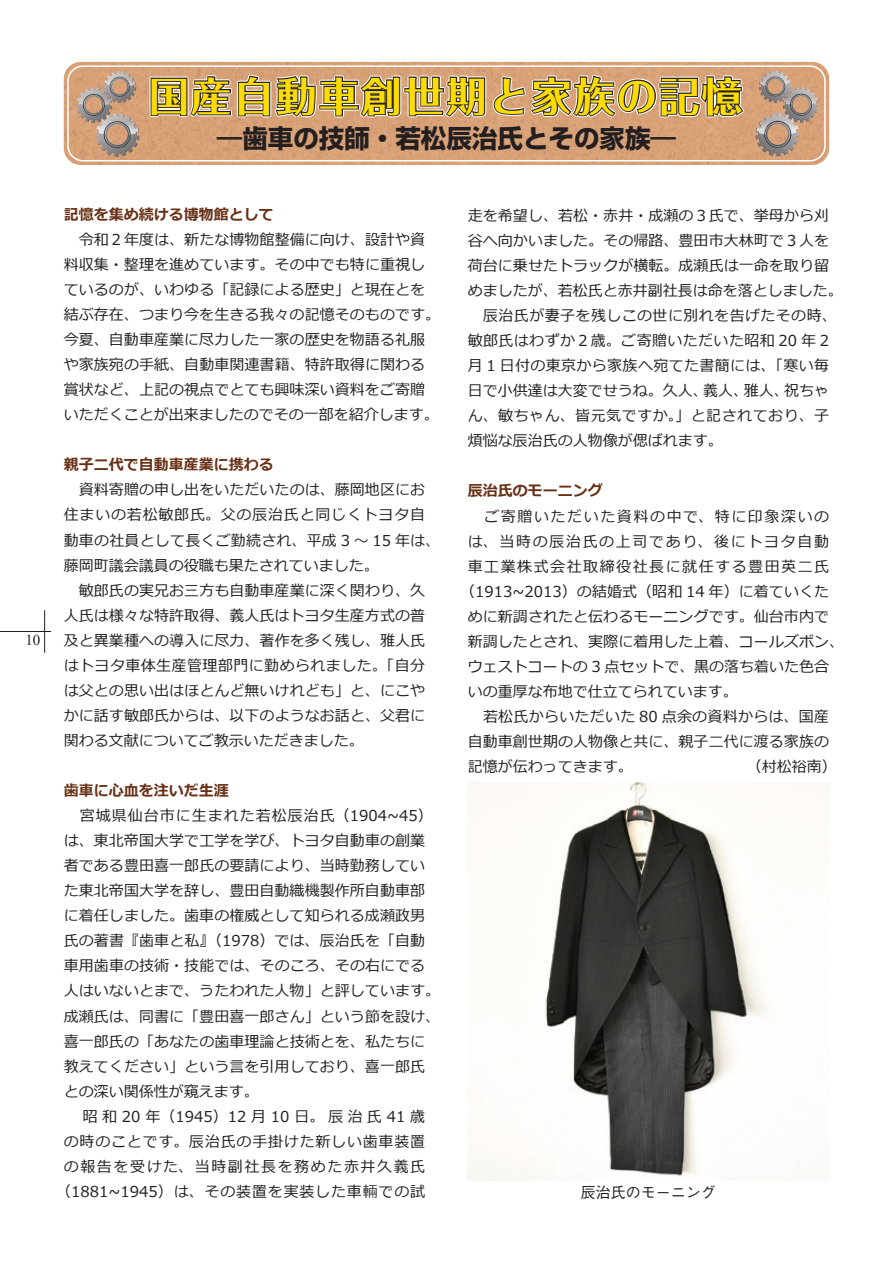
<style>
.page{position:relative;width:893px;height:1263px;background:#fff}
.page>*{position:absolute;margin:0;border:0;box-sizing:border-box;transform-origin:0 0}
.t1{font:700 40.5px "Folk Pro";letter-spacing:.05em;color:#ffdc01}
.t2{font:700 25.5px "Shin Go Pro";color:#231f20}
.t3{font:15px/25px "Meiryo";letter-spacing:.005em;color:#231f20}
.t4{font:15px/25px "Meiryo";letter-spacing:.025em;color:#231f20}
.t5{font:15px/25px "Meiryo";letter-spacing:.055em;color:#231f20;text-align:center}
.t6{font:700 15px "Meiryo";color:#683116}
.t7{font:15px "Meiryo";letter-spacing:.105em;color:#231f20}
.t8{font:15px "Meiryo";letter-spacing:.11em;color:#231f20}
.t9{font:15px "Meiryo";letter-spacing:.1em;color:#231f20}
.キャプション{font:500 15px "Gothic BBB Pro";color:#231f20}
.t10{font:15px "Times New Roman";color:#231f20}
</style>
<div class="page">
<hr style="left:0;top:631px;width:51px;height:1px;background:#231f20">
<hr style="left:44px;top:610px;width:1px;height:43px;background:#231f20">
<img style="left:64px;top:62px;width:765px;height:103px">
<svg style="left:67px;top:65px;width:759px;height:96px;background:#deb28f"></svg>
<svg style="left:76px;top:71px;width:63px;height:86px;background:#bb9a83"></svg>
<svg style="left:147px;top:61px;width:672px;height:95px;background:#bb957a"></svg>
<img style="left:468px;top:782px;width:361px;height:398px">
<p class="t10" style="left:25px;top:629px;width:16px">10</p>
<p class="t1" style="left:149px;top:62px;width:595px">国産自動車創世期と家族の記憶</p>
<p class="t2" style="left:217px;top:118px;width:461px">―歯車の技師・若松辰治氏とその家族―</p>
<p class="t6" style="left:64px;top:204px;width:211px">記憶を集め続ける博物館として</p>
<p class="t3" style="left:64px;top:228px;width:378px">　令和２年度は、新たな博物館整備に向け、設計や資料収集・整理を進めています。その中でも特に重視しているのが、いわゆる「記録による歴史」と現在とを結ぶ存在、つまり今を生きる我々の記憶そのものです。今夏、自動車産業に尽力した一家の歴史を物語る礼服や家族宛の手紙、自動車関連書籍、特許取得に関わる賞状など、上記の視点でとても興味深い資料をご寄贈いただくことが出来ましたのでその一部を紹介します。</p>
<p class="t6" style="left:64px;top:454px;width:211px">親子二代で自動車産業に携わる</p>
<p class="t3" style="left:64px;top:478px;width:378px">　資料寄贈の申し出をいただいたのは、藤岡地区にお住まいの若松敏郎氏。父の辰治氏と同じくトヨタ自動車の社員として長くご勤続され、平成 3 ～ 15 年は、藤岡町議会議員の役職も果たされていました。</p>
<p class="t3" style="left:64px;top:578px;width:363px;text-align:justify">　敏郎氏の実兄お三方も自動車産業に深く関わり、久人氏は様々な特許取得、義人氏はトヨタ生産方式の普及と異業種への導入に尽力、著作を多く残し、雅人氏はトヨタ車体生産管理部門に勤められました。「自分は父との思い出はほとんど無いけれども」と、にこやかに話す敏郎氏からは、以下のようなお話と、父君に関わる文献についてご教示いただきました。</p>
<p class="t6" style="left:64px;top:780px;width:166px">歯車に心血を注いだ生涯</p>
<p class="t3" style="left:64px;top:804px;width:378px">　宮城県仙台市に生まれた若松辰治氏（1904~45）は、東北帝国大学で工学を学び、トヨタ自動車の創業者である豊田喜一郎氏の要請により、当時勤務していた東北帝国大学を辞し、豊田自動織機製作所自動車部に着任しました。歯車の権威として知られる成瀬政男氏の著書『歯車と私』（1978）では、辰治氏を「自動車用歯車の技術・技能では、そのころ、その右にでる人はいないとまで、うたわれた人物」と評しています。成瀬氏は、同書に「豊田喜一郎さん」という節を設け、喜一郎氏の「あなたの歯車理論と技術とを、私たちに教えてください」という言を引用しており、喜一郎氏との深い関係性が窺えます。</p>
<p class="t5" style="left:56px;top:1104px;width:370px">　昭和 20 年（1945）12 月 10 日。辰治氏 41 歳の時のことです。辰治氏の手掛けた新しい歯車装置の報告を受けた、当時副社長を務めた赤井久義氏（1881~1945）は、その装置を実装した車輛での試</p>
<p class="t3" style="left:468px;top:204px;width:377px">走を希望し、若松・赤井・成瀬の３氏で、挙母から刈谷へ向かいました。その帰路、豊田市大林町で３人を荷台に乗せたトラックが横転。成瀬氏は一命を取り留めましたが、若松氏と赤井副社長は命を落としました。</p>
<p class="t4" style="left:468px;top:304px;width:370px">　辰治氏が妻子を残しこの世に別れを告げたその時、敏郎氏はわずか２歳。ご寄贈いただいた昭和 20 年 2月 1 日付の東京から家族へ宛てた書簡には、「寒い毎日で小供達は大変でせうね。久人、義人、雅人、祝ちゃん、敏ちゃん、皆元気ですか。」と記されており、子煩悩な辰治氏の人物像が偲ばれます。</p>
<p class="t6" style="left:468px;top:480px;width:136px">辰治氏のモーニング</p>
<p class="t7" style="left:468px;top:506px;width:363px">　ご寄贈いただいた資料の中で、特に印象深いの</p>
<p class="t8" style="left:468px;top:531px;width:363px">は、当時の辰治氏の上司であり、後にトヨタ自動</p>
<p class="t9" style="left:468px;top:556px;width:363px">車工業株式会社取締役社長に就任する豊田英二氏</p>
<p class="t3" style="left:460px;top:579px;width:370px">（1913~2013）の結婚式（昭和 14 年）に着ていくた</p>
<p class="t3" style="left:468px;top:605px;width:363px">めに新調されたと伝わるモーニングです。仙台市内で</p>
<p class="t3" style="left:468px;top:630px;width:378px">新調したとされ、実際に着用した上着、コールズボン、</p>
<p class="t3" style="left:468px;top:655px;width:363px">ウェストコートの 3 点セットで、黒の落ち着いた色合</p>
<p class="t3" style="left:468px;top:680px;width:271px">いの重厚な布地で仕立てられています。</p>
<p class="t3" style="left:468px;top:705px;width:363px;text-align:justify">　若松氏からいただいた 80 点余の資料からは、国産自動車創世期の人物像と共に、親子二代に渡る家族の記憶が伝わってきます。</p>
<p class="t3" style="left:747px;top:755px;width:91px">（村松裕南）</p>
<p class="キャプション" style="left:581px;top:1180px;width:136px">辰治氏のモーニング</p>
</div>
